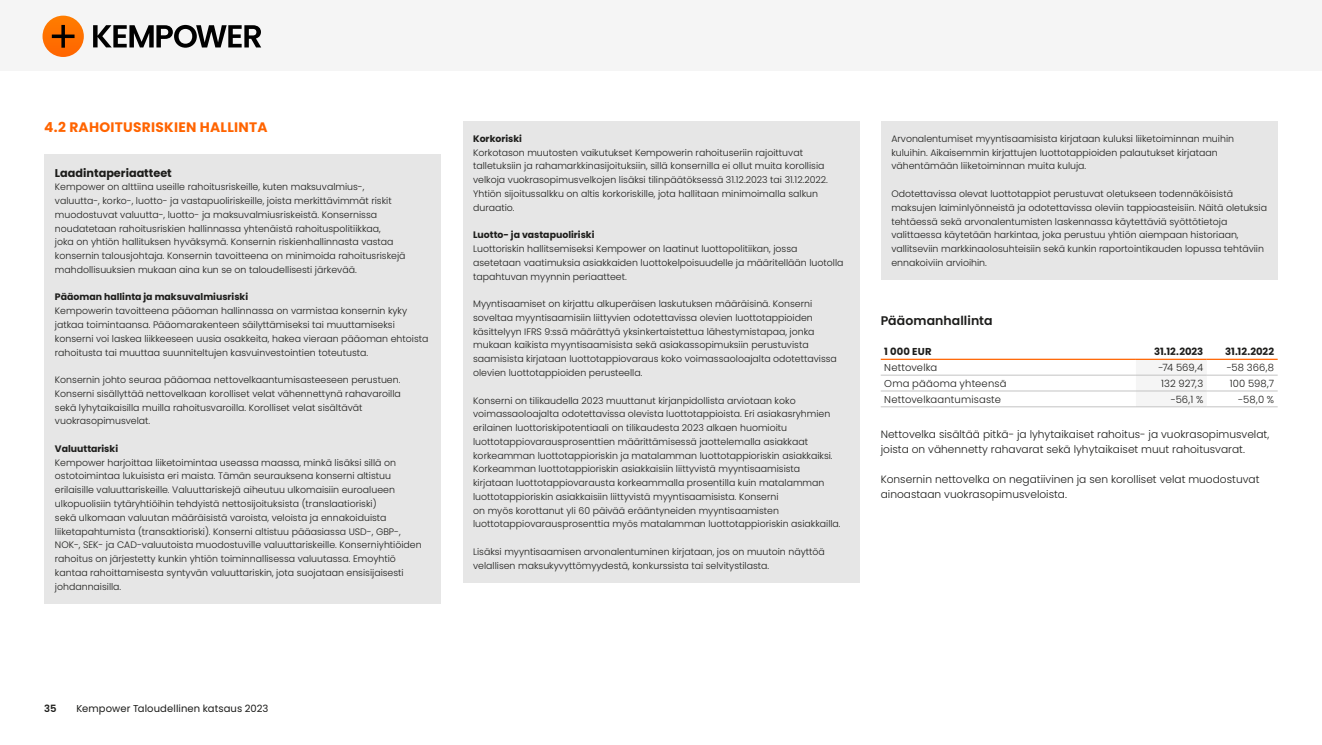
<style>
.page{position:relative;width:1322px;height:745px;background:#fff}
.page>*{position:absolute;margin:0;border:0;box-sizing:border-box;transform-origin:0 0}
.t1{font:700 13.75px "Poppins";letter-spacing:.02em;color:#ff6400}
.t2{font:600 12.5px "Poppins";letter-spacing:.005em;color:#1d1d1b}
.t3{font:700 11.25px "Poppins";color:#1d1d1b}
.t4{font:300 10.62px/15px "Poppins";color:#1d1d1b}
.t5{font:300 10px "Poppins";letter-spacing:.015em;color:#1d1d1b}
.t6{font:10px "Poppins";letter-spacing:.01em;color:#1d1d1b}
.t7{font:700 10px "Poppins";color:#1d1d1b}
.t8{font:600 10px "Poppins";color:#1d1d1b}
.t9{font:300 9.38px/13.8px "Poppins";color:#1d1d1b}
.t10{font:700 9.38px "Poppins";color:#1d1d1b}
</style>
<div class="page">
<div style="left:44px;top:154px;width:397px;height:37px;background:#e6e6e6"></div>
<div style="left:44px;top:170px;width:397px;height:117px;background:#e6e6e6"></div>
<div style="left:44px;top:280px;width:397px;height:34px;background:#e6e6e6"></div>
<div style="left:44px;top:293px;width:397px;height:76px;background:#e6e6e6"></div>
<div style="left:44px;top:362px;width:397px;height:76px;background:#e6e6e6"></div>
<div style="left:44px;top:431px;width:397px;height:34px;background:#e6e6e6"></div>
<div style="left:44px;top:445px;width:397px;height:158px;background:#e6e6e6"></div>
<div style="left:462px;top:121px;width:397px;height:35px;background:#e6e6e6"></div>
<div style="left:462px;top:135px;width:397px;height:89px;background:#e6e6e6"></div>
<div style="left:462px;top:218px;width:397px;height:34px;background:#e6e6e6"></div>
<div style="left:462px;top:231px;width:397px;height:62px;background:#e6e6e6"></div>
<div style="left:462px;top:286px;width:397px;height:103px;background:#e6e6e6"></div>
<div style="left:462px;top:383px;width:397px;height:158px;background:#e6e6e6"></div>
<div style="left:462px;top:534px;width:397px;height:48px;background:#e6e6e6"></div>
<div style="left:881px;top:121px;width:396px;height:62px;background:#e6e6e6"></div>
<div style="left:881px;top:176px;width:396px;height:103px;background:#e6e6e6"></div>
<svg style="left:1136px;top:375px;width:70px;height:17px"></svg>
<hr style="left:881px;top:390px;width:255px;height:1px;background:#c3c3c3">
<hr style="left:1136px;top:390px;width:70px;height:1px;background:#c3c3c3">
<hr style="left:1206px;top:390px;width:71px;height:1px;background:#c3c3c3">
<hr style="left:881px;top:374px;width:255px;height:1px;background:#c3c3c3">
<hr style="left:1136px;top:374px;width:70px;height:1px;background:#c3c3c3">
<hr style="left:1206px;top:374px;width:71px;height:1px;background:#c3c3c3">
<hr style="left:881px;top:406px;width:255px;height:1px;background:#c3c3c3">
<hr style="left:1136px;top:406px;width:70px;height:1px;background:#c3c3c3">
<hr style="left:1206px;top:406px;width:71px;height:1px;background:#c3c3c3">
<hr style="left:881px;top:358px;width:255px;height:2px;background:#ff6400">
<hr style="left:1136px;top:358px;width:70px;height:2px;background:#ff6400">
<hr style="left:1206px;top:358px;width:71px;height:2px;background:#ff6400">
<div style="left:0;top:0;width:1322px;height:71px;background:#f5f5f5"></div>
<div style="left:43px;top:16px;width:41px;height:41px;background:#ff7100;border-radius:21px"></div>
<svg style="left:52px;top:25px;width:23px;height:23px"></svg>
<svg style="left:93px;top:25px;width:168px;height:23px"></svg>
<h1 class="t1" style="left:44px;top:119px;width:225px">4.2 RAHOITUSRISKIEN HALLINTA</h1>
<p class="t3" style="left:55px;top:166px;width:118px">Laadintaperiaatteet</p>
<p class="t9" style="left:55px;top:180px;width:352px">Kempower on alttiina useille rahoitusriskeille, kuten maksuvalmius-, valuutta-, korko-, luotto- ja vastapuoliriskeille, joista merkittävimmät riskit muodostuvat valuutta-, luotto- ja maksuvalmiusriskeistä. Konsernissa noudatetaan rahoitusriskien hallinnassa yhtenäistä rahoituspolitiikkaa,<br>joka on yhtiön hallituksen hyväksymä. Konsernin riskienhallinnasta vastaa konsernin talousjohtaja. Konsernin tavoitteena on minimoida rahoitusriskejä mahdollisuuksien mukaan aina kun se on taloudellisesti järkevää.</p>
<p class="t10" style="left:55px;top:291px;width:195px">Pääoman hallinta ja maksuvalmiusriski</p>
<p class="t9" style="left:55px;top:304px;width:375px">Kempowerin tavoitteena pääoman hallinnassa on varmistaa konsernin kyky jatkaa toimintaansa. Pääomarakenteen säilyttämiseksi tai muuttamiseksi konserni voi laskea liikkeeseen uusia osakkeita, hakea vieraan pääoman ehtoista rahoitusta tai muuttaa suunniteltujen kasvuinvestointien toteutusta.</p>
<p class="t9" style="left:55px;top:373px;width:347px">Konsernin johto seuraa pääomaa nettovelkaantumisasteeseen perustuen.<br>Konserni sisällyttää nettovelkaan korolliset velat vähennettynä rahavaroilla sekä lyhytaikaisilla muilla rahoitusvaroilla. Korolliset velat sisältävät vuokrasopimusvelat.</p>
<p class="t10" style="left:55px;top:443px;width:65px">Valuuttariski</p>
<p class="t9" style="left:55px;top:455px;width:368px">Kempower harjoittaa liiketoimintaa useassa maassa, minkä lisäksi sillä on ostotoimintaa lukuisista eri maista. Tämän seurauksena konserni altistuu erilaisille valuuttariskeille. Valuuttariskejä aiheutuu ulkomaisiin euroalueen ulkopuolisiin tytäryhtiöihin tehdyistä nettosijoituksista (translaatioriski)<br>sekä ulkomaan valuutan määräisistä varoista, veloista ja ennakoiduista liiketapahtumista (transaktioriski). Konserni altistuu pääasiassa USD-, GBP-, NOK-, SEK- ja CAD-valuutoista muodostuville valuuttariskeille. Konserniyhtiöiden rahoitus on järjestetty kunkin yhtiön toiminnallisessa valuutassa. Emoyhtiö kantaa rahoittamisesta syntyvän valuuttariskin, jota suojataan ensisijaisesti johdannaisilla.</p>
<p class="t8" style="left:44px;top:702px;width:14px">35</p>
<p class="t6" style="left:77px;top:702px;width:193px">Kempower Taloudellinen katsaus 2023</p>
<p class="t10" style="left:473px;top:133px;width:50px">Korkoriski</p>
<p class="t9" style="left:473px;top:145px;width:356px">Korkotason muutosten vaikutukset Kempowerin rahoituseriin rajoittuvat talletuksiin ja rahamarkkinasijoituksiin, sillä konsernilla ei ollut muita korollisia velkoja vuokrasopimusvelkojen lisäksi tilinpäätöksessä 31.12.2023 tai 31.12.2022.<br>Yhtiön sijoitussalkku on altis korkoriskille, jota hallitaan minimoimalla salkun duraatio.</p>
<p class="t10" style="left:473px;top:229px;width:123px">Luotto- ja vastapuoliriski</p>
<p class="t9" style="left:473px;top:242px;width:372px">Luottoriskin hallitsemiseksi Kempower on laatinut luottopolitiikan, jossa asetetaan vaatimuksia asiakkaiden luottokelpoisuudelle ja määritellään luotolla tapahtuvan myynnin periaatteet.</p>
<p class="t9" style="left:473px;top:297px;width:365px">Myyntisaamiset on kirjattu alkuperäisen laskutuksen määräisinä. Konserni soveltaa myyntisaamisiin liittyvien odotettavissa olevien luottotappioiden käsittelyyn IFRS 9:ssä määrättyä yksinkertaistettua lähestymistapaa, jonka mukaan kaikista myyntisaamisista sekä asiakassopimuksiin perustuvista saamisista kirjataan luottotappiovaraus koko voimassaoloajalta odotettavissa olevien luottotappioiden perusteella.</p>
<p class="t9" style="left:473px;top:393px;width:369px">Konserni on tilikaudella 2023 muuttanut kirjanpidollista arviotaan koko voimassaoloajalta odotettavissa olevista luottotappioista. Eri asiakasryhmien erilainen luottoriskipotentiaali on tilikaudesta 2023 alkaen huomioitu luottotappiovarausprosenttien määrittämisessä jaottelemalla asiakkaat korkeamman luottotappioriskin ja matalamman luottotappioriskin asiakkaiksi.<br>Korkeamman luottotappioriskin asiakkaisiin liittyvistä myyntisaamisista kirjataan luottotappiovarausta korkeammalla prosentilla kuin matalamman luottotappioriskin asiakkaisiin liittyvistä myyntisaamisista. Konserni<br>on myös korottanut yli 60 päivää erääntyneiden myyntisaamisten luottotappiovarausprosenttia myös matalamman luottotappioriskin asiakkailla.</p>
<p class="t9" style="left:473px;top:544px;width:353px">Lisäksi myyntisaamisen arvonalentuminen kirjataan, jos on muutoin näyttöä velallisen maksukyvyttömyydestä, konkurssista tai selvitystilasta.</p>
<p class="t9" style="left:891px;top:132px;width:344px">Arvonalentumiset myyntisaamisista kirjataan kuluksi liiketoiminnan muihin kuluihin. Aikaisemmin kirjattujen luottotappioiden palautukset kirjataan vähentämään liiketoiminnan muita kuluja.</p>
<p class="t9" style="left:891px;top:187px;width:377px">Odotettavissa olevat luottotappiot perustuvat oletukseen todennäköisistä maksujen laiminlyönneistä ja odotettavissa oleviin tappioasteisiin. Näitä oletuksia tehtäessä sekä arvonalentumisten laskennassa käytettäviä syöttötietoja valittaessa käytetään harkintaa, joka perustuu yhtiön aiempaan historiaan, vallitseviin markkinaolosuhteisiin sekä kunkin raportointikauden lopussa tehtäviin ennakoiviin arvioihin.</p>
<h2 class="t2" style="left:881px;top:313px;width:113px">Pääomanhallinta</h2>
<p class="t7" style="left:884px;top:345px;width:49px">1 000 EUR</p>
<p class="t7" style="left:1154px;top:345px;width:51px">31.12.2023</p>
<p class="t7" style="left:1225px;top:345px;width:50px">31.12.2022</p>
<p class="t5" style="left:884px;top:361px;width:55px">Nettovelka</p>
<p class="t5" style="left:1158px;top:361px;width:46px">-74 569,4</p>
<p class="t5" style="left:1226px;top:361px;width:49px">-58 366,8</p>
<p class="t5" style="left:884px;top:377px;width:124px">Oma pääoma yhteensä</p>
<p class="t5" style="left:1161px;top:377px;width:44px">132 927,3</p>
<p class="t5" style="left:1229px;top:377px;width:46px">100 598,7</p>
<p class="t5" style="left:884px;top:393px;width:118px">Nettovelkaantumisaste</p>
<p class="t5" style="left:1170px;top:393px;width:34px">-56,1 %</p>
<p class="t5" style="left:1238px;top:393px;width:37px">-58,0 %</p>
<p class="t4" style="left:881px;top:427px;width:390px">Nettovelka sisältää pitkä- ja lyhytaikaiset rahoitus- ja vuokrasopimusvelat, joista on vähennetty rahavarat sekä lyhytaikaiset muut rahoitusvarat.</p>
<p class="t4" style="left:881px;top:472px;width:380px">Konsernin nettovelka on negatiivinen ja sen korolliset velat muodostuvat ainoastaan vuokrasopimusveloista.</p>
</div>
